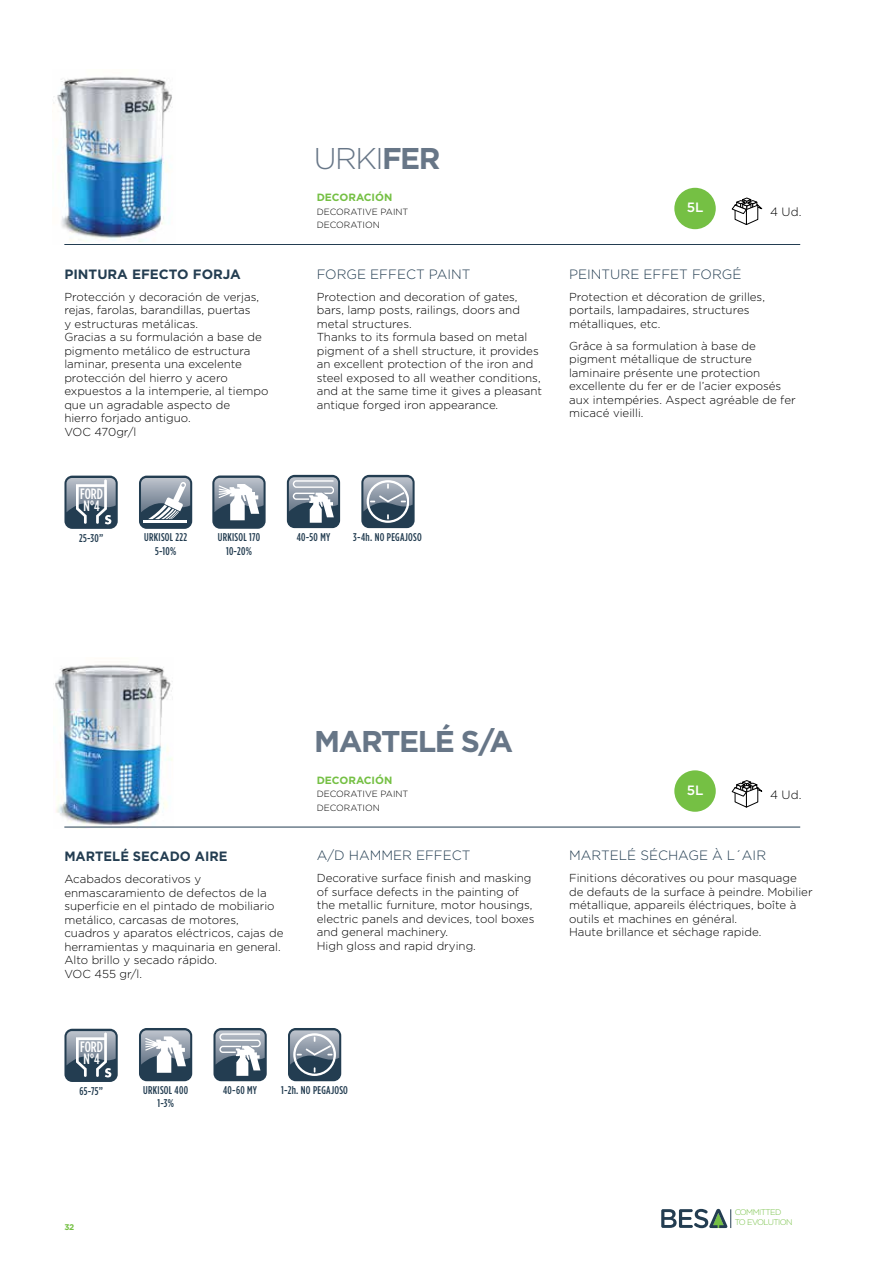
<style>
.page{position:relative;width:893px;height:1263px;background:#fff}
.page>*{position:absolute;margin:0;border:0;box-sizing:border-box;transform-origin:0 0}
.t1{font:700 30px "Gotham";letter-spacing:-.05em;color:#677687}
.t2{font:300 30px "Gotham";color:#677687}
.t3{font:500 15px/12px "Gotham Condensed";letter-spacing:.21em;color:#fff}
.t4{font:300 13.5px "Gotham";color:#233d51}
.t5{font:700 13.5px "Gotham";color:#233d51}
.t6{font:700 13.5px "Gotham";color:#233d51;scale:.96 1}
.t7{font:500 13.5px "Gotham";color:#fff}
.t8{font:300 12px "Gotham";color:#000}
.t9{font:300 11.55px/13.5px "Gotham";color:#000}
.t10{font:500 11.25px/13.5px "Gotham Condensed";letter-spacing:.025em;color:#233d51;text-align:center}
.t11{font:700 10.5px "Gotham";color:#75c044}
.t12{font:300 9px/13.5px "Gotham";color:#000}
.t13{font:300 8.25px/9.6px "Gotham";letter-spacing:-.075em;color:#75c044}
.t14{font:700 8.25px "Gotham";color:#75c044}
.s1{font-weight:700}
</style>
<div class="page">
<svg style="left:661px;top:1208px;width:70px;height:20px"></svg>
<img style="left:53px;top:664px;width:120px;height:164px">
<img style="left:53px;top:77px;width:119px;height:165px">
<hr style="left:64px;top:244px;width:736px;height:1px;background:#233d51">
<hr style="left:64px;top:826px;width:736px;height:1px;background:#233d51">
<div style="left:674px;top:188px;width:41px;height:41px;background:#75c044;border-radius:50%"></div>
<svg style="left:731px;top:197px;width:32px;height:28px"></svg>
<div style="left:674px;top:770px;width:41px;height:41px;background:#75c044;border-radius:50%"></div>
<svg style="left:731px;top:780px;width:32px;height:28px"></svg>
<div style="left:139px;top:1028px;width:53px;height:53px;background:#233d51;border-radius:8px"></div>
<svg style="left:141px;top:1030px;width:49px;height:42px"></svg>
<div style="left:288px;top:1028px;width:53px;height:53px;background:#233d51;border-radius:8px"></div>
<svg style="left:290px;top:1030px;width:49px;height:45px"></svg>
<div style="left:213px;top:1028px;width:54px;height:53px;background:#233d51;border-radius:8px"></div>
<svg style="left:215px;top:1030px;width:50px;height:45px"></svg>
<div style="left:64px;top:1028px;width:54px;height:53px;background:#233d51;border-radius:8px"></div>
<svg style="left:66px;top:1031px;width:50px;height:46px"></svg>
<svg style="left:212px;top:475px;width:54px;height:54px"></svg>
<svg style="left:214px;top:478px;width:49px;height:42px"></svg>
<div style="left:361px;top:475px;width:53px;height:53px;background:#233d51;border-radius:8px"></div>
<svg style="left:363px;top:477px;width:49px;height:46px"></svg>
<div style="left:287px;top:475px;width:53px;height:53px;background:#233d51;border-radius:8px"></div>
<svg style="left:289px;top:477px;width:49px;height:45px"></svg>
<div style="left:64px;top:475px;width:54px;height:54px;background:#233d51;border-radius:8px"></div>
<svg style="left:66px;top:478px;width:50px;height:46px"></svg>
<svg style="left:139px;top:475px;width:53px;height:54px"></svg>
<svg style="left:141px;top:478px;width:49px;height:41px;background:#929eaa"></svg>
<hr style="left:143px;top:520px;width:43px;height:2px;background:#fff">
<h1 class="t2" style="left:314px;top:142px;width:128px">URKI<span class="s1">FER</span></h1>
<p class="t5" style="left:64px;top:266px;width:19px">PINTURA</p>
<p class="t5" style="left:132px;top:266px;width:20px">EFECTO</p>
<p class="t5" style="left:193px;top:266px;width:20px">FORJA</p>
<p class="t9" style="left:64px;top:290px;width:206px">Protección y decoración de verjas, rejas, farolas, barandillas, puertas<br>y estructuras metálicas.<br>Gracias a su formulación a base de pigmento metálico de estructura laminar, presenta una excelente protección del hierro y acero expuestos a la intemperie, al tiempo que un agradable aspecto de<br>hierro forjado antiguo.<br>VOC 470gr/l</p>
<p class="t3" style="left:80px;top:487px;width:24px">FORD<br>N°4</p>
<p class="t11" style="left:317px;top:191px;width:77px">DECORACIÓN</p>
<p class="t12" style="left:317px;top:204px;width:93px">DECORATIVE PAINT<br>DECORATION</p>
<p class="t4" style="left:317px;top:267px;width:20px">Forge</p>
<p class="t4" style="left:370px;top:267px;width:19px">Effect</p>
<p class="t4" style="left:429px;top:267px;width:18px">Paint</p>
<p class="t9" style="left:317px;top:290px;width:227px">Protection and decoration of gates, bars, lamp posts, railings, doors and metal structures.<br>Thanks to its formula based on metal pigment of a shell structure, it provides an excellent protection of the iron and steel exposed to all weather conditions, and at the same time it gives a pleasant antique forged iron appearance.</p>
<p class="t10" style="left:79px;top:530px;width:26px">25-30”</p>
<p class="t10" style="left:297px;top:530px;width:35px">40-50 MY</p>
<p class="t10" style="left:353px;top:530px;width:61px">3-4H. NO PEGAJOSO</p>
<p class="t10" style="left:144px;top:530px;width:44px">URKISOL 222<br>5-10%</p>
<p class="t10" style="left:218px;top:530px;width:44px">URKISOL 170<br>10-20%</p>
<p class="t7" style="left:686px;top:200px;width:18px">5L</p>
<p class="t8" style="left:770px;top:205px;width:33px">4 Ud.</p>
<p class="t4" style="left:569px;top:267px;width:19px">Peinture</p>
<p class="t4" style="left:643px;top:267px;width:19px">Effet</p>
<p class="t4" style="left:692px;top:267px;width:20px">Forg</p>
<p class="t4" style="left:732px;top:267px;width:11px">É</p>
<p class="t9" style="left:569px;top:290px;width:197px">Protection et décoration de grilles, portails, lampadaires, structures métalliques, etc.</p>
<p class="t9" style="left:569px;top:339px;width:228px">Grâce à sa formulation à base de pigment métallique de structure laminaire présente une protection excellente du fer er de l’acier exposés aux intempéries. Aspect agréable de fer micacé vieilli.</p>
<h1 class="t1" style="left:314px;top:724px;width:200px">MARTELÉ S/A</h1>
<p class="t6" style="left:64px;top:848px;width:22px">MARTELÉ</p>
<p class="t6" style="left:133px;top:848px;width:11px">SECADO</p>
<p class="t6" style="left:195px;top:848px;width:10px">AIRE</p>
<p class="t9" style="left:64px;top:872px;width:220px">Acabados decorativos y enmascaramiento de defectos de la superficie en el pintado de mobiliario metálico, carcasas de motores, cuadros y aparatos eléctricos, cajas de herramientas y maquinaria en general.<br>Alto brillo y secado rápido.<br>VOC 455 gr/l.</p>
<p class="t3" style="left:80px;top:1040px;width:24px">FORD<br>N°4</p>
<p class="t11" style="left:317px;top:773px;width:77px">DECORACIÓN</p>
<p class="t12" style="left:317px;top:787px;width:93px">DECORATIVE PAINT<br>DECORATION</p>
<p class="t4" style="left:317px;top:847px;width:54px">A/D Hammer</p>
<p class="t4" style="left:416px;top:847px;width:19px">Effect</p>
<p class="t9" style="left:317px;top:871px;width:219px">Decorative surface finish and masking of surface defects in the painting of the metallic furniture, motor housings, electric panels and devices, tool boxes and general machinery.<br>High gloss and rapid drying.</p>
<p class="t10" style="left:143px;top:1083px;width:46px">URKISOL 400<br>1-3%</p>
<p class="t10" style="left:79px;top:1083px;width:25px">65-75”</p>
<p class="t10" style="left:223px;top:1083px;width:35px">40-60 MY</p>
<p class="t10" style="left:281px;top:1083px;width:59px">1-2H. NO PEGAJOSO</p>
<p class="t7" style="left:686px;top:782px;width:18px">5L</p>
<p class="t8" style="left:770px;top:788px;width:33px">4 Ud.</p>
<p class="t4" style="left:569px;top:847px;width:22px">Martelé</p>
<p class="t4" style="left:640px;top:847px;width:20px">Séchage</p>
<p class="t4" style="left:712px;top:847px;width:48px">À L´Air</p>
<p class="t9" style="left:569px;top:871px;width:245px">Finitions décoratives ou pour masquage de defauts de la surface à peindre. Mobilier métallique, appareils éléctriques, boîte à outils et machines en général.<br>Haute brillance et séchage rapide.</p>
<p class="t14" style="left:64px;top:1222px;width:12px">32</p>
<p class="t13" style="left:734px;top:1207px;width:59px">COMMITTED<br>TO EVOLUTION</p>
</div>
